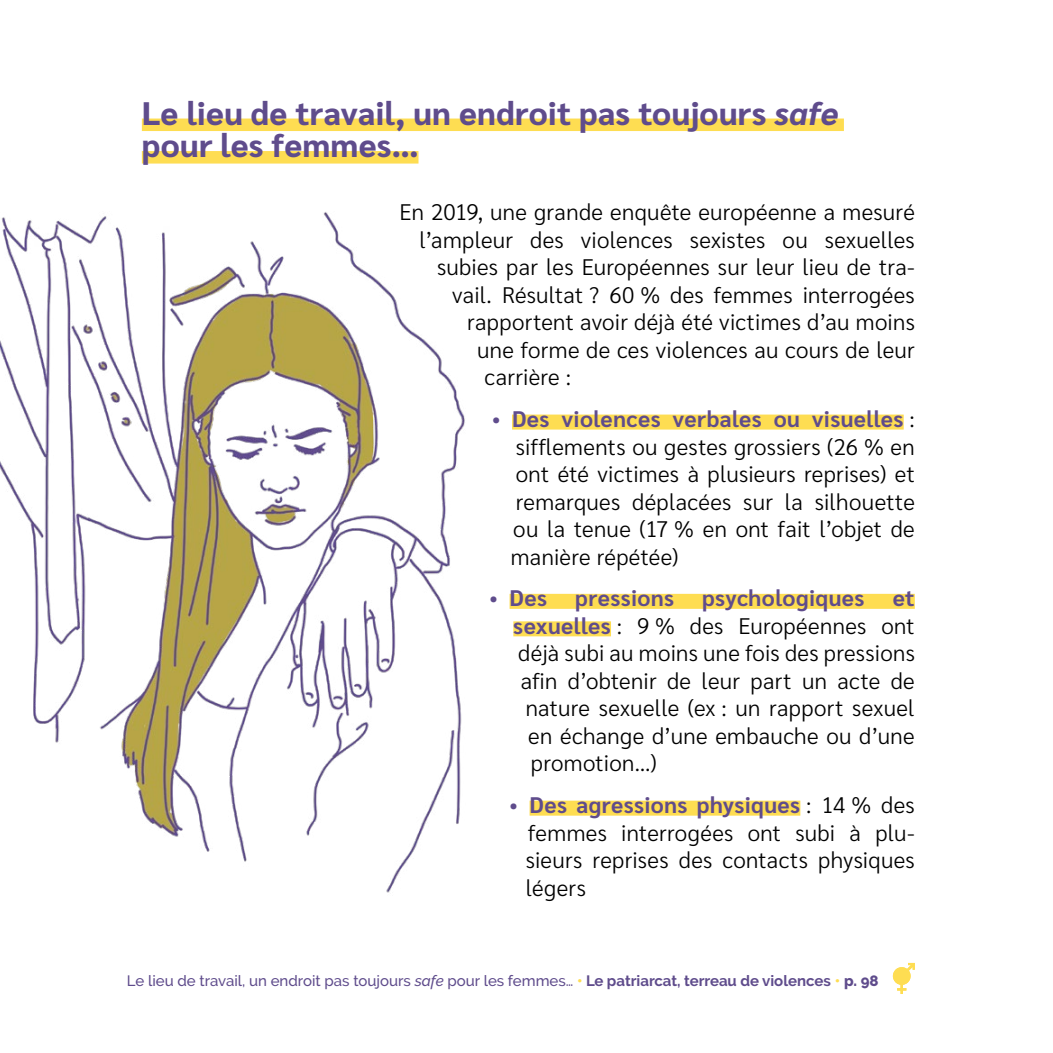
<style>
.page{position:relative;width:1053px;height:1053px;background:#fff}
.page>*{position:absolute;margin:0;border:0;box-sizing:border-box;transform-origin:0 0}
.t1{font:800 32.5px/32.5px "Sarabun";letter-spacing:.01em;color:#5f4c8c}
.t2{font:300 22.5px/27.5px "Sarabun";letter-spacing:.015em;color:#000;text-align:justify}
.t3{font:700 22.5px "Sarabun";letter-spacing:.02em;color:#5f4c8c}
.t4{font:500 15px "Raleway";color:#5f4c8c}
.s1{font-style:italic}
.s2{color:#5f4c8c}
.s3{font-weight:700;color:#5f4c8c}
.s4{font-weight:300}
.s5{font-weight:800;color:#fedd52}
.s6{font-weight:700}
.s7{font-weight:800}
</style>
<div class="page">
<svg style="left:892px;top:962px;width:22px;height:31px"></svg>
<div style="left:142px;top:118px;width:701px;height:13px;background:#fedd52"></div>
<div style="left:142px;top:151px;width:276px;height:12px;background:#fedd52"></div>
<div style="left:512px;top:414px;width:391px;height:15px;background:#fedd52"></div>
<div style="left:509px;top:593px;width:405px;height:15px;background:#fedd52"></div>
<div style="left:513px;top:621px;width:98px;height:15px;background:#fedd52"></div>
<div style="left:529px;top:800px;width:271px;height:15px;background:#fedd52"></div>
<img style="left:0;top:212px;width:465px;height:681px">
<h1 class="t1" style="left:142px;top:97px;width:698px">Le lieu de travail, un endroit pas toujours <span class="s1">safe </span>pour les femmes…</h1>
<p class="t2" style="left:399px;top:199px;width:517px">En 2019, une grande enquête européenne a mesuré</p>
<p class="t2" style="left:419px;top:226px;width:497px">l’ampleur des violences sexistes ou sexuelles</p>
<p class="t2" style="left:437px;top:254px;width:479px">subies par les Européennes sur leur lieu de tra-</p>
<p class="t2" style="left:452px;top:281px;width:464px">vail. Résultat ? 60 % des femmes interrogées</p>
<p class="t2" style="left:467px;top:309px;width:449px">rapportent avoir déjà été victimes d’au moins</p>
<p class="t2" style="left:477px;top:336px;width:439px">une forme de ces violences au cours de leur</p>
<p class="t2" style="left:484px;top:364px;width:88px">carrière :</p>
<p class="t2" style="left:511px;top:405px;width:405px;text-indent:-19px"><span class="s2">•</span> <span class="s3">Des violences verbales ou visuelles</span> : sifflements ou gestes grossiers (26 % en ont été victimes à plusieurs reprises) et remarques déplacées sur la silhouette ou la tenue (17 % en ont fait l’objet de manière répétée)</p>
<p class="t3" style="left:489px;top:585px;width:59px"><span class="s4">•</span> Des</p>
<p class="t3" style="left:575px;top:585px;width:100px">pressions</p>
<p class="t3" style="left:702px;top:585px;width:164px">psychologiques</p>
<p class="t3" style="left:892px;top:585px;width:24px">et</p>
<p class="t2" style="left:513px;top:612px;width:403px"><span class="s3">sexuelles</span> : 9 % des Européennes ont</p>
<p class="t2" style="left:518px;top:639px;width:398px">déjà subi au moins une fois des pressions</p>
<p class="t2" style="left:521px;top:667px;width:395px">afin d’obtenir de leur part un acte de</p>
<p class="t2" style="left:526px;top:694px;width:390px">nature sexuelle (ex : un rapport sexuel</p>
<p class="t2" style="left:528px;top:722px;width:388px">en échange d’une embauche ou d’une</p>
<p class="t2" style="left:530px;top:749px;width:127px">promotion…)</p>
<p class="t2" style="left:525px;top:791px;width:390px;text-indent:-16px"><span class="s2">•</span> <span class="s3">Des agressions physiques</span> : 14 % des femmes interrogées ont subi à plu&shy;sieurs reprises des contacts physiques légers</p>
<p class="t4" style="left:127px;top:971px;width:753px">Le lieu de travail, un endroit pas toujours <span class="s1">safe</span> pour les femmes… <span class="s5">•</span> <span class="s6">Le patriarcat, terreau de violences</span> <span class="s5">•</span> <span class="s7">p. 98</span></p>
</div>
